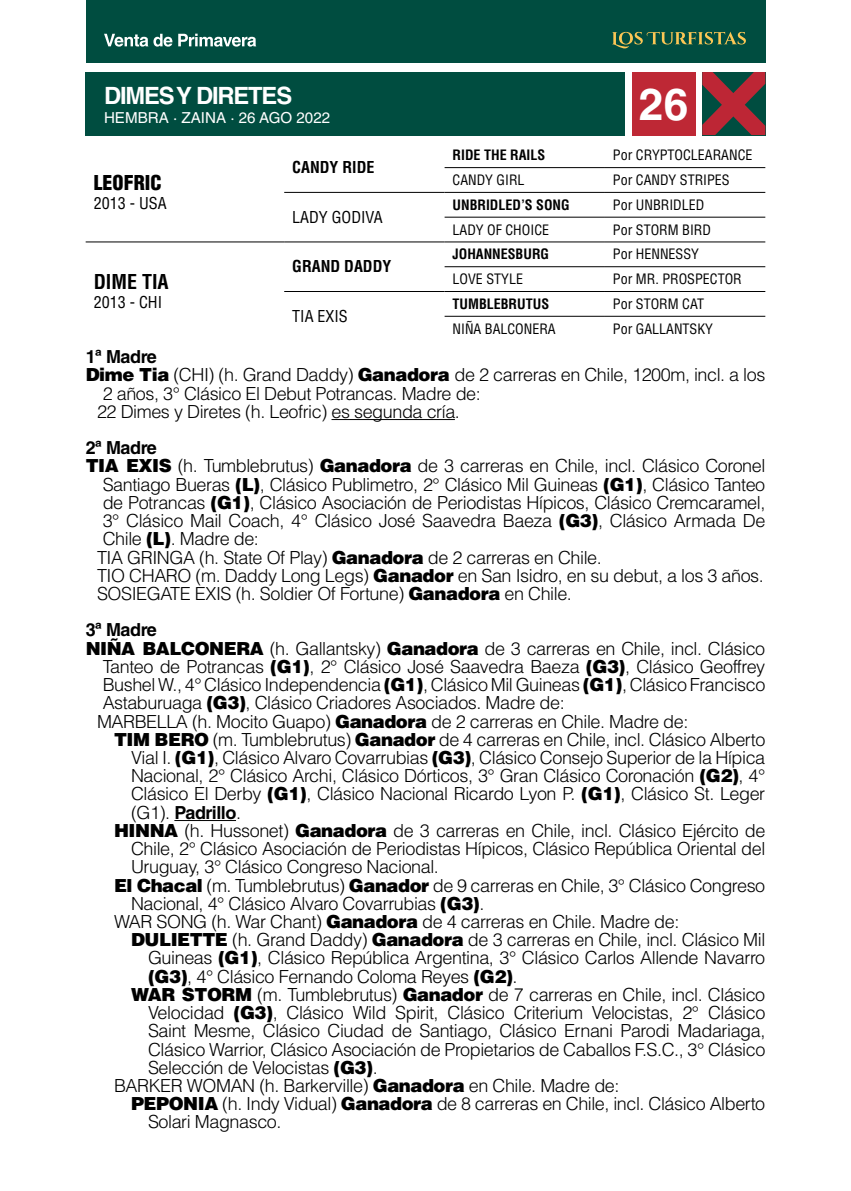
<style>
.page{position:relative;width:851px;height:1191px;background:#fff}
.page>*{position:absolute;margin:0;border:0;box-sizing:border-box;transform-origin:0 0}
.t1{font:700 44.4px "Helvetica LT Std";color:#fff}
.t2{font:700 23.8px "Helvetica LT Std";letter-spacing:-.05em;color:#fff}
.t3{font:900 condensed 20px "Helvetica LT Std";color:#000}
.t4{font:700 condensed 20px "Helvetica LT Std";color:#000}
.t5{font:300 18px "Helvetica LT Std";letter-spacing:-.025em;color:#000}
.t6{font:700 18px "Helvetica LT Std";letter-spacing:-.025em;color:#000}
.t7{font:condensed 16px "Helvetica LT Std";color:#000}
.t8{font:700 condensed 16px "Helvetica LT Std";color:#000}
.t9{font:15.2px "Helvetica LT Std";color:#fff}
.t10{font:condensed 14px "Helvetica LT Std";color:#000}
.t11{font:700 condensed 14px "Helvetica LT Std";color:#000}
.s1{font-weight:900}
.s2{font-weight:300}
</style>
<div class="page">
<hr style="left:331px;top:419px;width:124px;height:1px;background:#000">
<hr style="left:174px;top:820px;width:62px;height:1px;background:#000">
<div style="left:86px;top:72px;width:539px;height:63px;background:#004d40"></div>
<svg style="left:702px;top:72px;width:63px;height:63px;background:#703539"></svg>
<hr style="left:444px;top:167px;width:161px;height:1px;background:#000">
<hr style="left:605px;top:167px;width:160px;height:1px;background:#000">
<hr style="left:444px;top:266px;width:161px;height:1px;background:#000">
<hr style="left:605px;top:266px;width:160px;height:1px;background:#000">
<hr style="left:284px;top:192px;width:160px;height:1px;background:#000">
<hr style="left:444px;top:192px;width:161px;height:1px;background:#000">
<hr style="left:605px;top:192px;width:160px;height:1px;background:#000">
<hr style="left:444px;top:291px;width:161px;height:1px;background:#000">
<hr style="left:605px;top:291px;width:160px;height:1px;background:#000">
<hr style="left:444px;top:217px;width:161px;height:1px;background:#000">
<hr style="left:605px;top:217px;width:160px;height:1px;background:#000">
<hr style="left:86px;top:242px;width:198px;height:1px;background:#000">
<hr style="left:284px;top:242px;width:160px;height:1px;background:#000">
<hr style="left:284px;top:291px;width:160px;height:1px;background:#000">
<hr style="left:444px;top:316px;width:161px;height:1px;background:#000">
<hr style="left:605px;top:316px;width:160px;height:1px;background:#000">
<hr style="left:444px;top:242px;width:161px;height:1px;background:#000">
<hr style="left:605px;top:242px;width:160px;height:1px;background:#000">
<div style="left:632px;top:72px;width:63px;height:63px;background:#be2835"></div>
<div style="left:86px;top:0;width:679px;height:63px;background:#004d40"></div>
<svg style="left:612px;top:32px;width:133px;height:17px"></svg>
<svg style="left:104px;top:34px;width:68px;height:13px"></svg>
<svg style="left:178px;top:34px;width:78px;height:13px"></svg>
<h2 class="t2" style="left:104px;top:81px;width:190px">DIMES Y DIRETES</h2>
<p class="t9" style="left:104px;top:109px;width:228px">HEMBRA · ZAINA · 26 AGO 2022</p>
<p class="t3" style="left:94px;top:170px;width:69px">LEOFRIC</p>
<p class="t7" style="left:94px;top:193px;width:74px">2013 - USA</p>
<p class="t4" style="left:94px;top:269px;width:77px">DIME TIA</p>
<p class="t7" style="left:94px;top:292px;width:70px">2013 - CHI</p>
<p class="t8" style="left:292px;top:157px;width:84px">CANDY RIDE</p>
<p class="t7" style="left:292px;top:207px;width:92px">LADY GODIVA</p>
<p class="t8" style="left:292px;top:257px;width:101px">GRAND DADDY</p>
<p class="t7" style="left:292px;top:306px;width:57px">TIA EXIS</p>
<h1 class="t1" style="left:639px;top:78px;width:51px">26</h1>
<p class="t11" style="left:452px;top:146px;width:94px">RIDE THE RAILS</p>
<p class="t10" style="left:613px;top:146px;width:141px">Por CRYPTOCLEARANCE</p>
<p class="t10" style="left:452px;top:171px;width:73px">CANDY GIRL</p>
<p class="t10" style="left:613px;top:171px;width:118px">Por CANDY STRIPES</p>
<p class="t11" style="left:452px;top:196px;width:119px">UNBRIDLED’S SONG</p>
<p class="t10" style="left:613px;top:196px;width:93px">Por UNBRIDLED</p>
<p class="t10" style="left:452px;top:221px;width:98px">LADY OF CHOICE</p>
<p class="t10" style="left:613px;top:221px;width:100px">Por STORM BIRD</p>
<p class="t11" style="left:452px;top:245px;width:98px">JOHANNESBURG</p>
<p class="t10" style="left:613px;top:245px;width:87px">Por HENNESSY</p>
<p class="t10" style="left:452px;top:270px;width:72px">LOVE STYLE</p>
<p class="t10" style="left:613px;top:270px;width:130px">Por MR. PROSPECTOR</p>
<p class="t11" style="left:452px;top:295px;width:98px">TUMBLEBRUTUS</p>
<p class="t10" style="left:613px;top:295px;width:93px">Por STORM CAT</p>
<p class="t10" style="left:452px;top:320px;width:105px">NIÑA BALCONERA</p>
<p class="t10" style="left:613px;top:320px;width:101px">Por GALLANTSKY</p>
<p class="t6" style="left:86px;top:346px;width:73px">1ª Madre</p>
<p class="t5" style="left:86px;top:364px;width:681px"><span class="s1">Dime Tia</span> (CHI) (h. Grand Daddy) <span class="s1">Ganadora</span> de 2 carreras en Chile, 1200m, incl. a los</p>
<p class="t5" style="left:103px;top:382px;width:379px">2 años, 3° Clásico El Debut Potrancas. Madre de:</p>
<p class="t5" style="left:97px;top:400px;width:364px">22 Dimes y Diretes (h. Leofric) es segunda cría.</p>
<p class="t6" style="left:86px;top:437px;width:73px">2ª Madre</p>
<p class="t5" style="left:86px;top:455px;width:681px"><span class="s1">TIA EXIS</span> (h. Tumblebrutus) <span class="s1">Ganadora</span> de 3 carreras en Chile, incl. Clásico Coronel</p>
<p class="t5" style="left:103px;top:473px;width:664px">Santiago Bueras <span class="s1">(L)</span>, Clásico Publimetro, 2° Clásico Mil Guineas <span class="s1">(G1)</span>, Clásico Tanteo</p>
<p class="t5" style="left:103px;top:491px;width:664px">de Potrancas <span class="s1">(G1)</span>, Clásico Asociación de Periodistas Hípicos, Clásico Cremcaramel,</p>
<p class="t5" style="left:103px;top:509px;width:664px">3° Clásico Mail Coach, 4° Clásico José Saavedra Baeza <span class="s1">(G3)</span>, Clásico Armada De</p>
<p class="t5" style="left:103px;top:527px;width:158px">Chile <span class="s1">(L)</span>. Madre de:</p>
<p class="t5" style="left:97px;top:546px;width:506px">TIA GRINGA (h. State Of Play) <span class="s1">Ganadora</span> de 2 carreras en Chile.</p>
<p class="t5" style="left:97px;top:564px;width:668px">TIO CHARO (m. Daddy Long Legs) <span class="s1">Ganador</span> en San Isidro, en su debut, a los 3 años.</p>
<p class="t5" style="left:97px;top:582px;width:476px">SOSIEGATE EXIS (h. Soldier Of Fortune) <span class="s1">Ganadora</span> en Chile.</p>
<p class="t6" style="left:86px;top:619px;width:73px">3ª Madre</p>
<p class="t5" style="left:86px;top:637px;width:681px"><span class="s1">NIÑA BALCONERA</span> (h. Gallantsky) <span class="s1">Ganadora</span> de 3 carreras en Chile, incl. Clásico</p>
<p class="t5" style="left:103px;top:655px;width:664px">Tanteo de Potrancas <span class="s1">(G1)</span>, 2° Clásico José Saavedra Baeza <span class="s1">(G3)</span>, Clásico Geoffrey</p>
<p class="t5" style="left:103px;top:673px;width:664px">Bushel W., 4° Clásico Independencia <span class="s1">(G1)</span>, Clásico Mil Guineas <span class="s1">(G1)</span>, Clásico Francisco</p>
<p class="t5" style="left:103px;top:691px;width:463px">Astaburuaga <span class="s1">(G3)</span>, Clásico Criadores Asociados. Madre de:</p>
<p class="t5" style="left:97px;top:710px;width:592px">MARBELLA (h. Mocito Guapo) <span class="s1">Ganadora</span> de 2 carreras en Chile. Madre de:</p>
<p class="t5" style="left:114px;top:728px;width:652px"><span class="s1">TIM BERO</span> (m. Tumblebrutus) <span class="s1">Ganador</span> de 4 carreras en Chile, incl. Clásico Alberto</p>
<p class="t5" style="left:131px;top:746px;width:635px">Vial I. <span class="s1">(G1)</span>, Clásico Alvaro Covarrubias <span class="s1">(G3)</span>, Clásico Consejo Superior de la Hípica</p>
<p class="t5" style="left:131px;top:764px;width:635px">Nacional, 2° Clásico Archi, Clásico Dórticos, 3° Gran Clásico Coronación <span class="s1">(G2)</span>, 4°</p>
<p class="t5" style="left:131px;top:782px;width:635px">Clásico El Derby <span class="s1">(G1)</span>, Clásico Nacional Ricardo Lyon P. <span class="s1">(G1)</span>, Clásico St. Leger</p>
<p class="t6" style="left:131px;top:801px;width:111px"><span class="s2">(G1).</span> Padrillo<span class="s2">.</span></p>
<p class="t5" style="left:114px;top:819px;width:652px"><span class="s1">HINNA</span> (h. Hussonet) <span class="s1">Ganadora</span> de 3 carreras en Chile, incl. Clásico Ejército de</p>
<p class="t5" style="left:131px;top:837px;width:635px">Chile, 2° Clásico Asociación de Periodistas Hípicos, Clásico República Oriental del</p>
<p class="t5" style="left:131px;top:855px;width:309px">Uruguay, 3° Clásico Congreso Nacional.</p>
<p class="t5" style="left:114px;top:874px;width:652px"><span class="s1">El Chacal</span> (m. Tumblebrutus) <span class="s1">Ganador</span> de 9 carreras en Chile, 3° Clásico Congreso</p>
<p class="t5" style="left:131px;top:892px;width:355px">Nacional, 4° Clásico Alvaro Covarrubias <span class="s1">(G3)</span>.</p>
<p class="t5" style="left:114px;top:910px;width:566px">WAR SONG (h. War Chant) <span class="s1">Ganadora</span> de 4 carreras en Chile. Madre de:</p>
<p class="t5" style="left:131px;top:928px;width:635px"><span class="s1">DULIETTE</span> (h. Grand Daddy) <span class="s1">Ganadora</span> de 3 carreras en Chile, incl. Clásico Mil</p>
<p class="t5" style="left:148px;top:946px;width:618px">Guineas <span class="s1">(G1)</span>, Clásico República Argentina, 3° Clásico Carlos Allende Navarro</p>
<p class="t5" style="left:148px;top:965px;width:371px"><span class="s1">(G3)</span>, 4° Clásico Fernando Coloma Reyes <span class="s1">(G2)</span>.</p>
<p class="t5" style="left:131px;top:983px;width:635px"><span class="s1">WAR STORM</span> (m. Tumblebrutus) <span class="s1">Ganador</span> de 7 carreras en Chile, incl. Clásico</p>
<p class="t5" style="left:148px;top:1001px;width:618px">Velocidad <span class="s1">(G3)</span>, Clásico Wild Spirit, Clásico Criterium Velocistas, 2° Clásico</p>
<p class="t5" style="left:148px;top:1019px;width:618px">Saint Mesme, Clásico Ciudad de Santiago, Clásico Ernani Parodi Madariaga,</p>
<p class="t5" style="left:148px;top:1038px;width:618px">Clásico Warrior, Clásico Asociación de Propietarios de Caballos F.S.C., 3° Clásico</p>
<p class="t5" style="left:148px;top:1056px;width:231px">Selección de Velocistas <span class="s1">(G3)</span>.</p>
<p class="t5" style="left:114px;top:1074px;width:507px">BARKER WOMAN (h. Barkerville) <span class="s1">Ganadora</span> en Chile. Madre de:</p>
<p class="t5" style="left:131px;top:1092px;width:635px"><span class="s1">PEPONIA</span> (h. Indy Vidual) <span class="s1">Ganadora</span> de 8 carreras en Chile, incl. Clásico Alberto</p>
<p class="t5" style="left:148px;top:1110px;width:135px">Solari Magnasco.</p>
</div>
